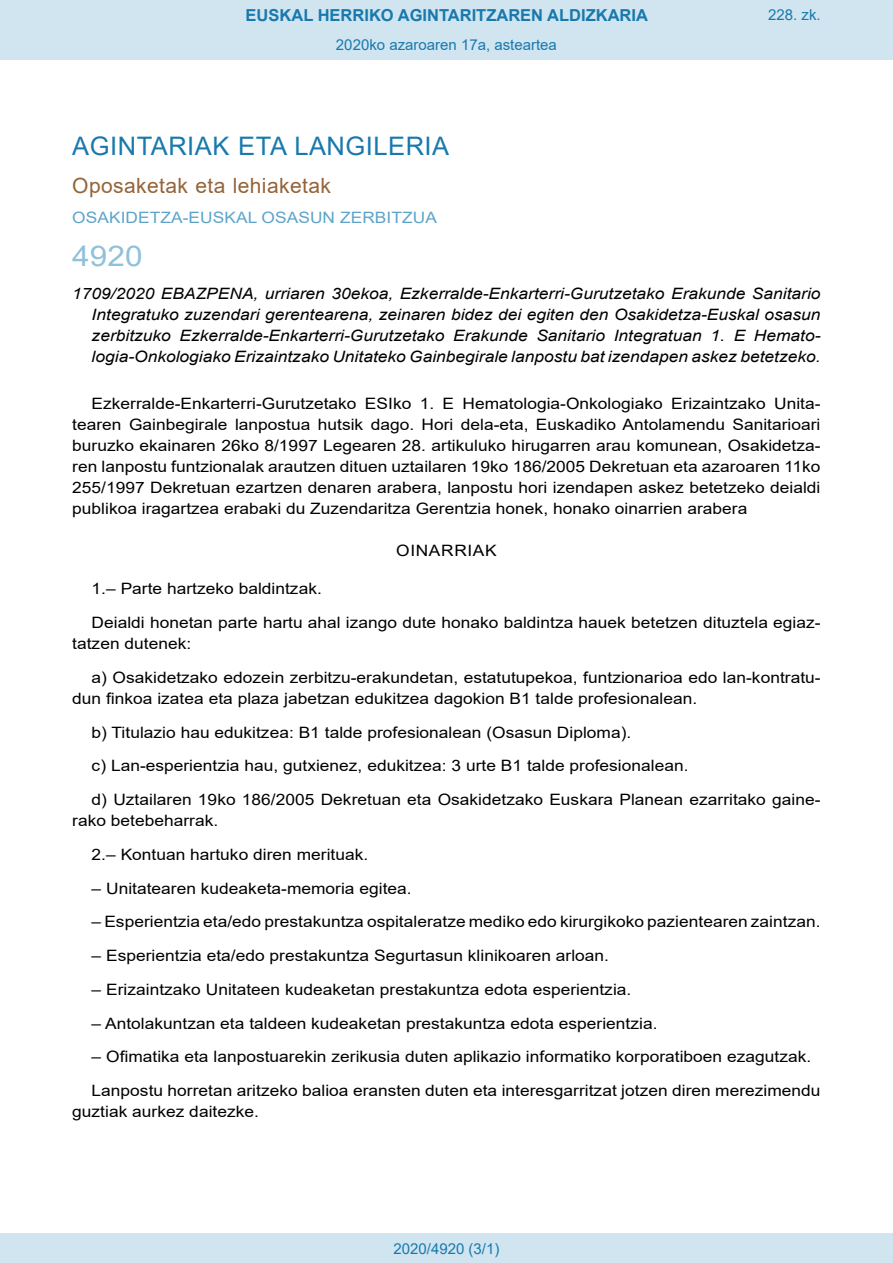
<style>
.page{position:relative;width:893px;height:1263px;background:#fff}
.page>*{position:absolute;margin:0;border:0;box-sizing:border-box;transform-origin:0 0}
.BOPVOrden{font:28.5px "Arial";color:#90c0db;scale:1.11 1}
.BOPVSeccion{font:25.5px "Arial";letter-spacing:.02em;color:#1879ad}
.BOPVSubseccion{font:21px "Arial";letter-spacing:.02em;color:#956338}
.t1{font:700 16.5px "Arial";color:#1879ad}
.BOPVDetalle{font:15.6px/21px "Arial";color:#000;scale:1.11 1}
.BOPVTitulo{font:italic 15.6px/21px "Arial";color:#000;text-align:justify;scale:1.11 1}
.BOPVOrganismo{font:15.6px "Arial";letter-spacing:.005em;color:#5ea4ca;scale:1.11 1}
.BOPVClave{font:15.6px "Arial";letter-spacing:.035em;color:#000;scale:1.11 1}
.Paginacion_Centro{font:15px "Arial";color:#1879ad}
</style>
<div class="page">
<div style="left:0;top:0;width:893px;height:60px;background:#d0e5f0"></div>
<div style="left:0;top:1233px;width:893px;height:30px;background:#d0e5f0"></div>
<p class="t1" style="left:246px;top:3px;width:404px">EUSKAL HERRIKO AGINTARITZAREN ALDIZKARIA</p>
<p class="Paginacion_Centro" style="left:336px;top:35px;width:222px">2020ko azaroaren 17a, asteartea</p>
<p class="Paginacion_Centro" style="left:768px;top:5px;width:54px">228. zk.</p>
<p class="BOPVSeccion" style="left:72px;top:128px;width:378px">AGINTARIAK ETA LANGILERIA</p>
<p class="BOPVSubseccion" style="left:72px;top:171px;width:260px">Oposaketak eta lehiaketak</p>
<p class="BOPVOrganismo" style="left:72px;top:207px;width:330px">OSAKIDETZA-EUSKAL OSASUN ZERBITZUA</p>
<p class="BOPVOrden" style="left:72px;top:236px;width:65px">4920</p>
<p class="BOPVTitulo" style="left:92px;top:284px;width:658px;text-indent:-19px">1709/2020 EBAZPENA, urriaren 30ekoa, Ezkerralde-Enkarterri-Gurutzetako Erakunde Sanitario Integratuko zuzendari gerentearena, zeinaren bidez dei egiten den Osakidetza-Euskal osasun zerbitzuko Ezkerralde-Enkarterri-Gurutzetako Erakunde Sanitario Integratuan 1. E Hemato&shy;logia-Onkologiako Erizaintzako Unitateko Gainbegirale lanpostu bat izendapen askez betetzeko.</p>
<p class="BOPVDetalle" style="left:72px;top:393px;width:676px;text-align:justify;text-indent:19px">Ezkerralde-Enkarterri-Gurutzetako ESIko 1. E Hematologia-Onkologiako Erizaintzako Unita&shy;tearen Gainbegirale lanpostua hutsik dago. Hori dela-eta, Euskadiko Antolamendu Sanitarioari buruzko ekainaren 26ko 8/1997 Legearen 28. artikuluko hirugarren arau komunean, Osakidetza&shy;ren lanpostu funtzionalak arautzen dituen uztailaren 19ko 186/2005 Dekretuan eta azaroaren 11ko 255/1997 Dekretuan ezartzen denaren arabera, lanpostu hori izendapen askez betetzeko deialdi publikoa iragartzea erabaki du Zuzendaritza Gerentzia honek, honako oinarrien arabera</p>
<p class="BOPVClave" style="left:396px;top:540px;width:92px">OINARRIAK</p>
<p class="BOPVDetalle" style="left:92px;top:578px;width:209px">1.– Parte hartzeko baldintzak.</p>
<p class="BOPVDetalle" style="left:72px;top:612px;width:676px;text-indent:19px">Deialdi honetan parte hartu ahal izango dute honako baldintza hauek betetzen dituztela egiaz&shy;tatzen dutenek:</p>
<p class="BOPVDetalle" style="left:72px;top:667px;width:676px;text-indent:19px">a) Osakidetzako edozein zerbitzu-erakundetan, estatutupekoa, funtzionarioa edo lan-kontratu&shy;dun finkoa izatea eta plaza jabetzan edukitzea dagokion B1 talde profesionalean.</p>
<p class="BOPVDetalle" style="left:92px;top:721px;width:488px">b) Titulazio hau edukitzea: B1 talde profesionalean (Osasun Diploma).</p>
<p class="BOPVDetalle" style="left:92px;top:755px;width:539px">c) Lan-esperientzia hau, gutxienez, edukitzea: 3 urte B1 talde profesionalean.</p>
<p class="BOPVDetalle" style="left:72px;top:789px;width:676px;text-indent:19px">d) Uztailaren 19ko 186/2005 Dekretuan eta Osakidetzako Euskara Planean ezarritako gaine&shy;rako betebeharrak.</p>
<p class="BOPVDetalle" style="left:92px;top:844px;width:251px">2.– Kontuan hartuko diren merituak.</p>
<p class="BOPVDetalle" style="left:92px;top:877px;width:290px">– Unitatearen kudeaketa-memoria egitea.</p>
<p class="BOPVDetalle" style="left:92px;top:911px;width:658px">– Esperientzia eta/edo prestakuntza ospitaleratze mediko edo kirurgikoko pazientearen zaintzan.</p>
<p class="BOPVDetalle" style="left:92px;top:945px;width:468px">– Esperientzia eta/edo prestakuntza Segurtasun klinikoaren arloan.</p>
<p class="BOPVDetalle" style="left:92px;top:979px;width:488px">– Erizaintzako Unitateen kudeaketan prestakuntza edota esperientzia.</p>
<p class="BOPVDetalle" style="left:92px;top:1012px;width:511px">– Antolakuntzan eta taldeen kudeaketan prestakuntza edota esperientzia.</p>
<p class="BOPVDetalle" style="left:92px;top:1046px;width:650px">– Ofimatika eta lanpostuarekin zerikusia duten aplikazio informatiko korporatiboen ezagutzak.</p>
<p class="BOPVDetalle" style="left:72px;top:1080px;width:676px;text-indent:19px">Lanpostu horretan aritzeko balioa eransten duten eta interesgarritzat jotzen diren merezimendu guztiak aurkez daitezke.</p>
<p class="Paginacion_Centro" style="left:393px;top:1238px;width:107px">2020/4920 (3/1)</p>
</div>
